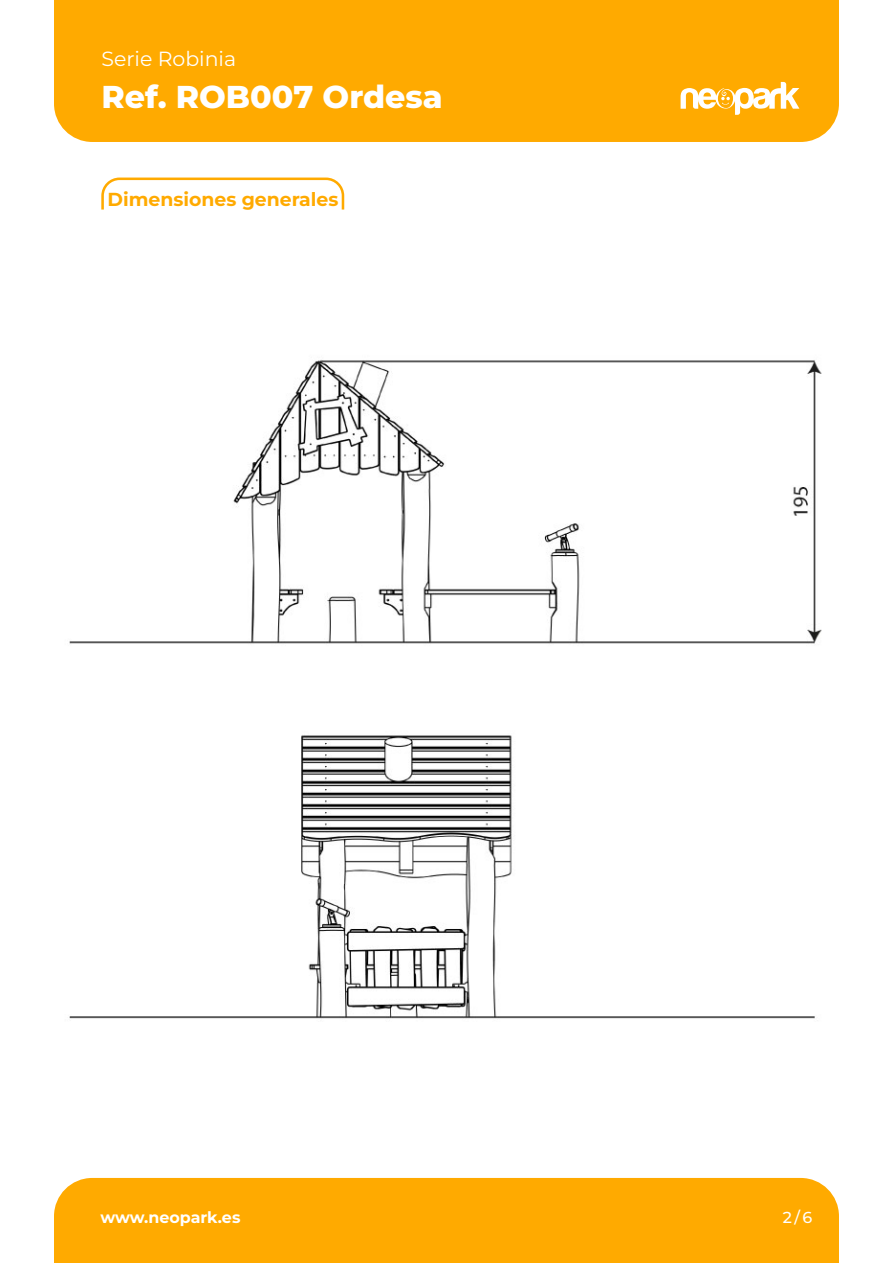
<style>
.page{position:relative;width:893px;height:1263px;background:#fff}
.page>*{position:absolute;margin:0;border:0;box-sizing:border-box;transform-origin:0 0}
.t1{font:800 31.65px "Montserrat";color:#fff}
.t2{font:20.4px "Montserrat";color:#fff}
.t3{font:700 18.9px "Montserrat";color:#fa0}
.t4{font:700 15.9px "Montserrat";color:#fff}
.t5{font:500 15.9px "Montserrat";color:#fff}
</style>
<div class="page">
<div style="left:54px;top:1178px;width:785px;height:85px;background:#fa0"></div>
<div style="left:54px;top:0;width:785px;height:142px;background:#fa0"></div>
<svg style="left:681px;top:82px;width:118px;height:33px"></svg>
<svg style="left:101px;top:177px;width:244px;height:33px"></svg>
<img style="left:69px;top:360px;width:753px;height:659px">
<p class="t2" style="left:102px;top:45px;width:136px">Serie Robinia</p>
<p class="t1" style="left:102px;top:74px;width:343px">Ref. ROB007 Ordesa</p>
<p class="t3" style="left:107px;top:186px;width:232px">Dimensiones generales</p>
<p class="t4" style="left:100px;top:1206px;width:141px">www.neopark.es</p>
<p class="t5" style="left:783px;top:1206px;width:31px">2/6</p>
</div>
